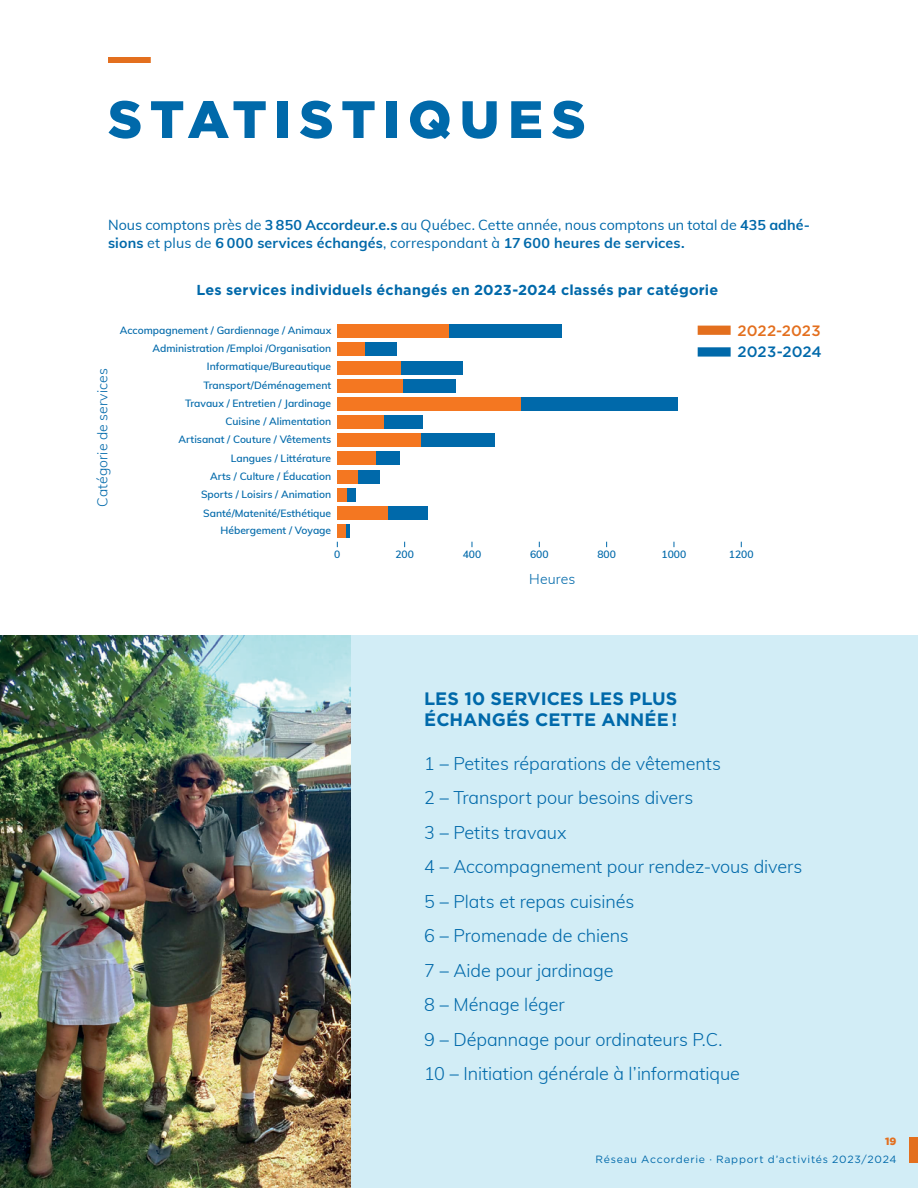
<style>
.page{position:relative;width:918px;height:1188px;background:#fff}
.page>*{position:absolute;margin:0;border:0;box-sizing:border-box;transform-origin:0 0}
.t1{font:900 52.5px "Gotham";letter-spacing:.145em;color:#0069aa}
.t2{font:300 18px/34.5px "Muli";letter-spacing:-.005em;color:#0069aa}
.t3{font:700 18px/21px "Gotham";letter-spacing:.005em;color:#0069aa}
.t4{font:500 15px "Gotham";letter-spacing:.005em;color:#e36f1e}
.t5{font:500 15px "Gotham";color:#0069aa}
.t6{font:700 14.4px "Gotham";letter-spacing:.01em;color:#0069aa}
.t7{font:14.25px/18px "Muli";color:#0069aa}
.t8{font:300 13.95px "Muli";letter-spacing:.01em;color:#0069aa}
.t9{font:10.5px "Gotham";letter-spacing:.07em;color:#0069aa}
.t10{font:900 10.5px "Gotham";color:#e36f1e}
.t11{font:600 10.35px "Muli";color:#0069aa}
.s1{font-weight:700}
</style>
<div class="page">
<div style="left:351px;top:635px;width:567px;height:553px;background:#d2edf6"></div>
<div style="left:108px;top:57px;width:43px;height:6px;background:#e36f1e"></div>
<div style="left:448px;top:325px;width:114px;height:13px;background:#0069aa"></div>
<div style="left:365px;top:343px;width:31px;height:13px;background:#0069aa"></div>
<div style="left:401px;top:361px;width:62px;height:13px;background:#0069aa"></div>
<div style="left:403px;top:379px;width:52px;height:13px;background:#0069aa"></div>
<div style="left:521px;top:397px;width:157px;height:14px;background:#0069aa"></div>
<div style="left:384px;top:416px;width:39px;height:13px;background:#0069aa"></div>
<div style="left:421px;top:434px;width:73px;height:13px;background:#0069aa"></div>
<div style="left:376px;top:452px;width:24px;height:13px;background:#0069aa"></div>
<div style="left:358px;top:470px;width:22px;height:13px;background:#0069aa"></div>
<div style="left:346px;top:488px;width:10px;height:13px;background:#0069aa"></div>
<div style="left:387px;top:506px;width:41px;height:14px;background:#0069aa"></div>
<hr style="left:346px;top:525px;width:4px;height:13px;background:#0069aa">
<div style="left:337px;top:325px;width:111px;height:13px;background:#f47721"></div>
<div style="left:337px;top:343px;width:28px;height:13px;background:#f47721"></div>
<div style="left:337px;top:361px;width:64px;height:13px;background:#f47721"></div>
<div style="left:337px;top:379px;width:66px;height:13px;background:#f47721"></div>
<div style="left:337px;top:397px;width:184px;height:14px;background:#f47721"></div>
<div style="left:337px;top:416px;width:47px;height:13px;background:#f47721"></div>
<div style="left:337px;top:434px;width:84px;height:13px;background:#f47721"></div>
<div style="left:337px;top:452px;width:39px;height:13px;background:#f47721"></div>
<div style="left:337px;top:470px;width:21px;height:13px;background:#f47721"></div>
<div style="left:337px;top:488px;width:9px;height:13px;background:#f47721"></div>
<div style="left:337px;top:506px;width:50px;height:14px;background:#f47721"></div>
<div style="left:337px;top:525px;width:9px;height:13px;background:#f47721"></div>
<div style="left:698px;top:326px;width:33px;height:9px;background:#e36f1e"></div>
<div style="left:698px;top:347px;width:33px;height:10px;background:#0069aa"></div>
<img style="left:0;top:635px;width:351px;height:553px">
<div style="left:909px;top:1137px;width:9px;height:26px;background:#e36f1e"></div>
<h1 class="t1" style="left:108px;top:83px;width:479px">STATISTIQUES</h1>
<h3 class="t7" style="left:108px;top:215px;width:703px">Nous comptons près de <span class="s1">3 850 Accordeur.e.s</span> au Québec. Cette année, nous comptons un total de <span class="s1">435 adhé&shy;sions</span> et plus de <span class="s1">6 000 services échangés</span>, correspondant à <span class="s1">17 600 heures de services.</span></h3>
<h3 class="t6" style="left:197px;top:280px;width:523px">Les services individuels échangés en 2023-2024 classés par catégorie</h3>
<h3 class="t8" style="left:92px;top:507px;width:140px;rotate:-90deg">Catégorie de services</h3>
<p class="t11" style="left:120px;top:323px;width:213px">Accompagnement / Gardiennage / Animaux</p>
<p class="t11" style="left:153px;top:341px;width:180px">Administration /Emploi /Organisation</p>
<p class="t11" style="left:207px;top:359px;width:126px">Informatique/Bureautique</p>
<p class="t11" style="left:203px;top:377px;width:129px">Transport/Déménagement</p>
<p class="t11" style="left:185px;top:396px;width:148px">Travaux / Entretien / Jardinage</p>
<p class="t11" style="left:226px;top:414px;width:107px">Cuisine / Alimentation</p>
<p class="t11" style="left:179px;top:432px;width:154px">Artisanat / Couture / Vêtements</p>
<p class="t11" style="left:231px;top:450px;width:102px">Langues / Littérature</p>
<p class="t11" style="left:210px;top:469px;width:123px">Arts / Culture / Éducation</p>
<p class="t11" style="left:201px;top:487px;width:132px">Sports / Loisirs / Animation</p>
<p class="t11" style="left:203px;top:505px;width:129px">Santé/Matenité/Esthétique</p>
<p class="t11" style="left:221px;top:523px;width:112px">Hébergement / Voyage</p>
<h3 class="t4" style="left:738px;top:321px;width:85px">2022-2023</h3>
<h3 class="t5" style="left:738px;top:342px;width:86px">2023-2024</h3>
<p class="t11" style="left:334px;top:547px;width:8px">0</p>
<p class="t11" style="left:395px;top:547px;width:20px">200</p>
<p class="t11" style="left:463px;top:547px;width:20px">400</p>
<p class="t11" style="left:530px;top:547px;width:20px">600</p>
<p class="t11" style="left:597px;top:547px;width:20px">800</p>
<p class="t11" style="left:662px;top:547px;width:26px">1000</p>
<p class="t11" style="left:729px;top:547px;width:26px">1200</p>
<h3 class="t8" style="left:529px;top:569px;width:48px">Heures</h3>
<h2 class="t3" style="left:424px;top:688px;width:255px">LES 10 SERVICES LES PLUS<br>ÉCHANGÉS CETTE ANNÉE !</h2>
<p class="t2" style="left:424px;top:745px;width:380px">1 – Petites réparations de vêtements<br>2 – Transport pour besoins divers<br>3 – Petits travaux<br>4 – Accompagnement pour rendez-vous divers<br>5 – Plats et repas cuisinés<br>6 – Promenade de chiens<br>7 – Aide pour jardinage<br>8 – Ménage léger<br>9 – Dépannage pour ordinateurs P.C.<br>10 – Initiation générale à l’informatique</p>
<p class="t10" style="left:885px;top:1134px;width:13px">19</p>
<p class="t9" style="left:596px;top:1153px;width:302px">Réseau Accorderie · Rapport d’activités 2023/2024</p>
</div>
